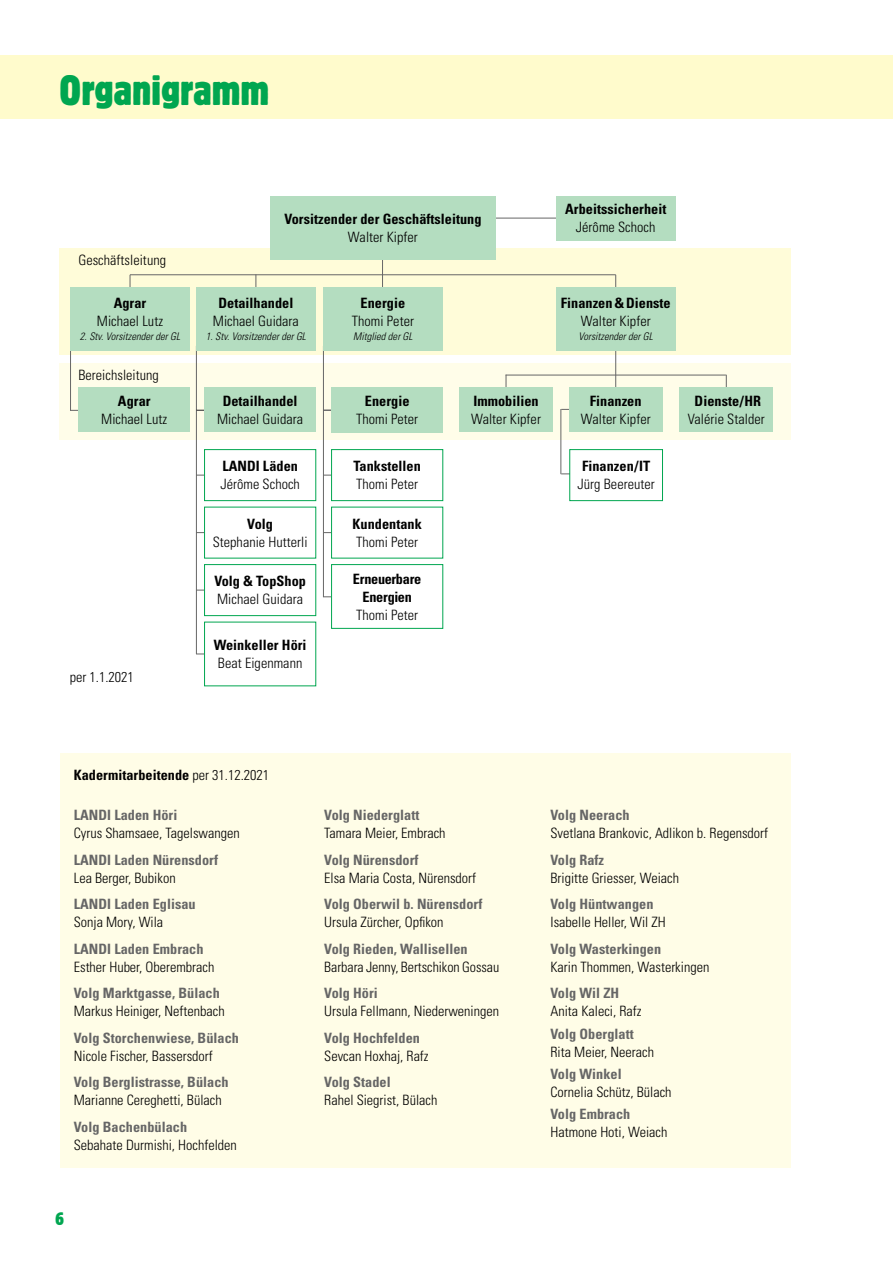
<style>
.page{position:relative;width:893px;height:1263px;background:#fff}
.page>*{position:absolute;margin:0;border:0;box-sizing:border-box;transform-origin:0 0}
.t1{font:condensed 42px "Block Pro";color:#00a650}
.t2{font:condensed 18px "Block Pro";color:#00a650}
.t3{font:300 condensed 14.25px "Univers LT Std";color:#000}
.t4{font:700 condensed 14.25px "Univers LT Std";letter-spacing:.005em;color:#666}
.t5{font:700 condensed 14.25px "Univers LT Std";letter-spacing:.005em;color:#000}
.t6{font:700 condensed 14.25px/18px "Univers LT Std";letter-spacing:-.015em;color:#000;text-align:center}
.t7{font:italic 300 condensed 10.5px "Univers LT Std";letter-spacing:.005em;color:#000}
.s1{font-weight:300}
</style>
<div class="page">
<div style="left:0;top:55px;width:893px;height:64px;background:#fffbcc"></div>
<div style="left:60px;top:364px;width:731px;height:76px;background:#fffde9"></div>
<div style="left:60px;top:249px;width:731px;height:106px;background:#fffcd9"></div>
<hr style="left:70px;top:337px;width:1px;height:74px;background:#666">
<div style="left:79px;top:387px;width:111px;height:45px;background:#b4ddc0"></div>
<div style="left:332px;top:387px;width:111px;height:45px;background:#b4ddc0"></div>
<div style="left:331px;top:449px;width:112px;height:52px;border:1px solid #00a650"></div>
<div style="left:331px;top:564px;width:112px;height:65px;border:1px solid #00a650"></div>
<hr style="left:196px;top:346px;width:1px;height:308px;background:#666">
<hr style="left:323px;top:346px;width:1px;height:251px;background:#666">
<div style="left:204px;top:564px;width:112px;height:52px;border:1px solid #00a650"></div>
<div style="left:205px;top:387px;width:111px;height:45px;background:#b4ddc0"></div>
<hr style="left:560px;top:409px;width:1px;height:65px;background:#666">
<svg style="left:726px;top:375px;width:1px;height:12px"></svg>
<hr style="left:615px;top:348px;width:1px;height:44px;background:#666">
<hr style="left:506px;top:375px;width:220px;height:1px;background:#666">
<div style="left:459px;top:387px;width:94px;height:45px;background:#b4ddc0"></div>
<div style="left:679px;top:387px;width:94px;height:45px;background:#b4ddc0"></div>
<div style="left:204px;top:449px;width:112px;height:52px;border:1px solid #00a650"></div>
<div style="left:569px;top:449px;width:94px;height:52px;border:1px solid #00a650"></div>
<div style="left:569px;top:387px;width:93px;height:45px;background:#b4ddc0"></div>
<hr style="left:382px;top:248px;width:1px;height:43px;background:#666">
<svg style="left:256px;top:275px;width:1px;height:12px"></svg>
<hr style="left:130px;top:274px;width:486px;height:1px;background:#666">
<div style="left:196px;top:287px;width:120px;height:64px;background:#b4ddc0"></div>
<div style="left:323px;top:287px;width:120px;height:64px;background:#b4ddc0"></div>
<svg style="left:130px;top:275px;width:1px;height:12px"></svg>
<div style="left:70px;top:287px;width:120px;height:64px;background:#b4ddc0"></div>
<svg style="left:615px;top:275px;width:1px;height:12px"></svg>
<div style="left:556px;top:287px;width:120px;height:64px;background:#b4ddc0"></div>
<hr style="left:383px;top:218px;width:233px;height:1px;background:#666">
<div style="left:270px;top:196px;width:226px;height:63px;background:#b4ddc0"></div>
<div style="left:556px;top:196px;width:120px;height:45px;background:#b4ddc0"></div>
<div style="left:60px;top:754px;width:731px;height:414px;background:#fffde7"></div>
<h1 class="t1" style="left:60px;top:63px;width:212px">Organigramm</h1>
<p class="t3" style="left:78px;top:252px;width:89px">Geschäftsleitung</p>
<p class="t5" style="left:114px;top:295px;width:34px">Agrar</p>
<p class="t3" style="left:97px;top:313px;width:68px">Michael Lutz</p>
<p class="t7" style="left:80px;top:330px;width:102px">2. Stv. Vorsitzender der GL</p>
<p class="t3" style="left:78px;top:367px;width:82px">Bereichsleitung</p>
<p class="t5" style="left:118px;top:392px;width:34px">Agrar</p>
<p class="t3" style="left:101px;top:411px;width:68px">Michael Lutz</p>
<p class="t3" style="left:70px;top:668px;width:66px">per 1.1.2021</p>
<p class="t5" style="left:284px;top:210px;width:199px">Vorsitzender der Geschäftsleitung</p>
<p class="t3" style="left:348px;top:228px;width:71px">Walter Kipfer</p>
<p class="t5" style="left:218px;top:295px;width:76px">Detailhandel</p>
<p class="t3" style="left:213px;top:313px;width:88px">Michael Guidara</p>
<p class="t7" style="left:206px;top:330px;width:102px">1. Stv. Vorsitzender der GL</p>
<p class="t5" style="left:361px;top:295px;width:46px">Energie</p>
<p class="t3" style="left:352px;top:313px;width:64px">Thomi Peter</p>
<p class="t7" style="left:353px;top:330px;width:61px">Mitglied der GL</p>
<p class="t5" style="left:565px;top:200px;width:103px">Arbeitssicherheit</p>
<p class="t3" style="left:576px;top:219px;width:81px">Jérôme Schoch</p>
<p class="t5" style="left:561px;top:295px;width:111px">Finanzen&amp;Dienste</p>
<p class="t3" style="left:581px;top:313px;width:71px">Walter Kipfer</p>
<p class="t7" style="left:579px;top:330px;width:76px">Vorsitzender der GL</p>
<p class="t5" style="left:223px;top:392px;width:76px">Detailhandel</p>
<p class="t3" style="left:217px;top:410px;width:88px">Michael Guidara</p>
<p class="t5" style="left:222px;top:457px;width:77px">LANDI Läden</p>
<p class="t3" style="left:220px;top:476px;width:81px">Jérôme Schoch</p>
<p class="t5" style="left:247px;top:515px;width:27px">Volg</p>
<p class="t3" style="left:213px;top:533px;width:96px">Stephanie Hutterli</p>
<p class="t5" style="left:214px;top:572px;width:93px">Volg &amp; TopShop</p>
<p class="t3" style="left:217px;top:591px;width:88px">Michael Guidara</p>
<p class="t5" style="left:214px;top:636px;width:94px">Weinkeller Höri</p>
<p class="t3" style="left:218px;top:654px;width:86px">Beat Eigenmann</p>
<p class="t5" style="left:365px;top:392px;width:46px">Energie</p>
<p class="t3" style="left:356px;top:411px;width:64px">Thomi Peter</p>
<p class="t5" style="left:353px;top:457px;width:69px">Tankstellen</p>
<p class="t3" style="left:356px;top:476px;width:64px">Thomi Peter</p>
<p class="t5" style="left:353px;top:515px;width:71px">Kundentank</p>
<p class="t3" style="left:356px;top:533px;width:64px">Thomi Peter</p>
<p class="t6" style="left:353px;top:569px;width:70px">Erneuerbare<br>Energien</p>
<p class="t3" style="left:356px;top:606px;width:64px">Thomi Peter</p>
<p class="t5" style="left:473px;top:392px;width:67px">Immobilien</p>
<p class="t3" style="left:471px;top:410px;width:71px">Walter Kipfer</p>
<p class="t5" style="left:590px;top:392px;width:53px">Finanzen</p>
<p class="t3" style="left:581px;top:410px;width:71px">Walter Kipfer</p>
<p class="t5" style="left:582px;top:457px;width:70px">Finanzen/IT</p>
<p class="t3" style="left:577px;top:476px;width:79px">Jürg Beereuter</p>
<p class="t5" style="left:695px;top:392px;width:68px">Dienste/HR</p>
<p class="t3" style="left:688px;top:410px;width:78px">Valérie Stalder</p>
<p class="t5" style="left:74px;top:766px;width:197px">Kadermitarbeitende <span class="s1">per 31.12.2021</span></p>
<p class="t4" style="left:74px;top:806px;width:105px">LANDI Laden Höri</p>
<p class="t3" style="left:74px;top:824px;width:167px">Cyrus Shamsaee, Tagelswangen</p>
<p class="t4" style="left:74px;top:851px;width:146px">LANDI Laden Nürensdorf</p>
<p class="t3" style="left:74px;top:869px;width:103px">Lea Berger, Bubikon</p>
<p class="t4" style="left:74px;top:895px;width:123px">LANDI Laden Eglisau</p>
<p class="t3" style="left:74px;top:913px;width:91px">Sonja Mory, Wila</p>
<p class="t4" style="left:74px;top:940px;width:131px">LANDI Laden Embrach</p>
<p class="t3" style="left:74px;top:958px;width:142px">Esther Huber, Oberembrach</p>
<p class="t4" style="left:74px;top:984px;width:148px">Volg Marktgasse, Bülach</p>
<p class="t3" style="left:74px;top:1002px;width:152px">Markus Heiniger, Neftenbach</p>
<p class="t4" style="left:74px;top:1029px;width:167px">Volg Storchenwiese, Bülach</p>
<p class="t3" style="left:74px;top:1047px;width:141px">Nicole Fischer, Bassersdorf</p>
<p class="t4" style="left:74px;top:1073px;width:156px">Volg Berglistrasse, Bülach</p>
<p class="t3" style="left:74px;top:1092px;width:149px">Marianne Cereghetti, Bülach</p>
<p class="t4" style="left:74px;top:1118px;width:115px">Volg Bachenbülach</p>
<p class="t3" style="left:74px;top:1136px;width:165px">Sebahate Durmishi, Hochfelden</p>
<p class="t2" style="left:55px;top:1207px;width:10px">6</p>
<p class="t4" style="left:324px;top:806px;width:97px">Volg Niederglatt</p>
<p class="t3" style="left:324px;top:825px;width:123px">Tamara Meier, Embrach</p>
<p class="t4" style="left:324px;top:851px;width:96px">Volg Nürensdorf</p>
<p class="t3" style="left:324px;top:869px;width:153px">Elsa Maria Costa, Nürensdorf</p>
<p class="t4" style="left:324px;top:895px;width:160px">Volg Oberwil b. Nürensdorf</p>
<p class="t3" style="left:324px;top:914px;width:121px">Ursula Zürcher, Opfikon</p>
<p class="t4" style="left:324px;top:940px;width:145px">Volg Rieden, Wallisellen</p>
<p class="t3" style="left:324px;top:958px;width:177px">Barbara Jenny, Bertschikon Gossau</p>
<p class="t4" style="left:324px;top:984px;width:55px">Volg Höri</p>
<p class="t3" style="left:324px;top:1003px;width:176px">Ursula Fellmann, Niederweningen</p>
<p class="t4" style="left:324px;top:1029px;width:97px">Volg Hochfelden</p>
<p class="t3" style="left:324px;top:1047px;width:106px">Sevcan Hoxhaj, Rafz</p>
<p class="t4" style="left:324px;top:1073px;width:68px">Volg Stadel</p>
<p class="t3" style="left:324px;top:1092px;width:115px">Rahel Siegrist, Bülach</p>
<p class="t4" style="left:550px;top:806px;width:81px">Volg Neerach</p>
<p class="t3" style="left:550px;top:825px;width:219px">Svetlana Brankovic, Adlikon b. Regensdorf</p>
<p class="t4" style="left:550px;top:851px;width:55px">Volg Rafz</p>
<p class="t3" style="left:550px;top:869px;width:130px">Brigitte Griesser, Weiach</p>
<p class="t4" style="left:550px;top:895px;width:104px">Volg Hüntwangen</p>
<p class="t3" style="left:550px;top:914px;width:117px">Isabelle Heller, Wil ZH</p>
<p class="t4" style="left:550px;top:940px;width:112px">Volg Wasterkingen</p>
<p class="t3" style="left:550px;top:958px;width:160px">Karin Thommen, Wasterkingen</p>
<p class="t4" style="left:550px;top:984px;width:70px">Volg Wil ZH</p>
<p class="t3" style="left:550px;top:1003px;width:93px">Anita Kaleci, Rafz</p>
<p class="t4" style="left:550px;top:1025px;width:85px">Volg Oberglatt</p>
<p class="t3" style="left:550px;top:1043px;width:105px">Rita Meier, Neerach</p>
<p class="t4" style="left:550px;top:1065px;width:73px">Volg Winkel</p>
<p class="t3" style="left:550px;top:1083px;width:123px">Cornelia Schütz, Bülach</p>
<p class="t4" style="left:550px;top:1105px;width:81px">Volg Embrach</p>
<p class="t3" style="left:550px;top:1123px;width:118px">Hatmone Hoti, Weiach</p>
</div>
